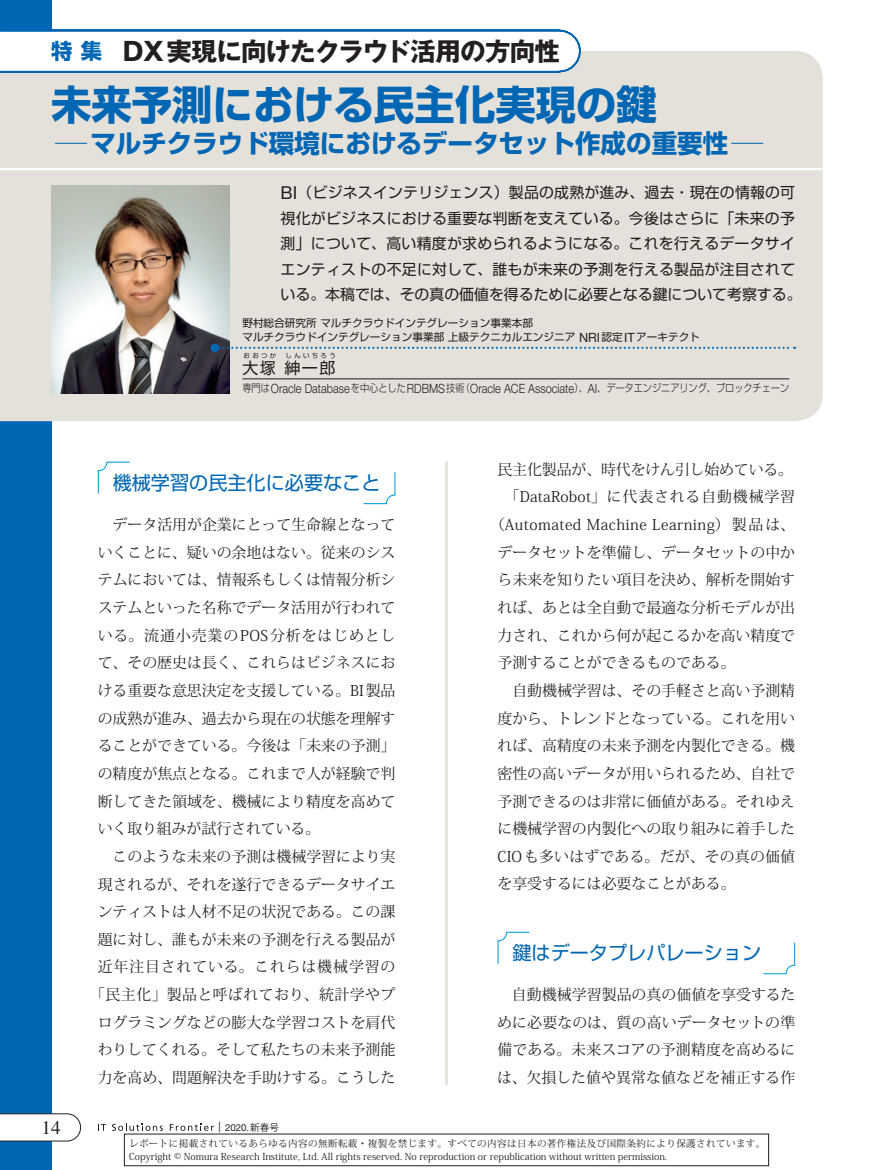
<style>
.page{position:relative;width:893px;height:1170px;background:#fff}
.page>*{position:absolute;margin:0;border:0;box-sizing:border-box;transform-origin:0 0}
.t1{font:700 40.35px "Shin Go Pro";color:#0166b3}
.t2{font:700 25.5px "Shin Go Pro";color:#0166b3;scale:1.25 1}
.t3{font:700 25.5px "Gothic MB101 Pro";letter-spacing:-.03em;color:#231f20}
.t4{font:19.2px "Shin Go Pro";color:#0166b3}
.t5{font:19.2px "Times LT Std";color:#231f20}
.t6{font:15.9px "Shin Go Pro";letter-spacing:.1em;color:#231f20}
.t7{font:14.85px/27.6px "Koz Min Pro";color:#231f20;text-align:justify}
.t8{font:14.85px/25.5px "Shin Go Pro";letter-spacing:.02em;color:#231f20}
.t9{font:14.85px "Koz Min Pro";letter-spacing:.035em;color:#231f20}
.t10{font:14.85px "Koz Min Pro";letter-spacing:.06em;color:#231f20}
.t11{font:300 12.75px "Helvetica Neue LT Std";color:#231f20;scale:.86 1}
.t12{font:10.65px/13.8px "Shin Go Pro";color:#231f20}
.t13{font:9.6px/12.8px "Koz Min Pro";color:#231f20}
.t14{font:9.6px "Helvetica Neue LT Std";color:#231f20}
.t15{font:6.45px "Shin Go Pro";letter-spacing:.375em;color:#231f20}
.s1{font-family:"Shin Go Pro";font-size:21.3px;color:#0166b3}
.s2{font-family:"Helvetica Neue LT Std";font-size:17.85px}
.s3{font-family:"Helvetica Neue LT Std";font-size:12.75px}
.s4{font-family:"Shin Go Pro";font-size:10.65px}
.s5{font-size:10.65px}
.s6{font-family:"Koz Go Pro"}
</style>
<div class="page">
<div style="left:0;top:0;width:51px;height:1169px;background:#0166b3"></div>
<hr style="left:445px;top:461px;width:3px;height:623px;background:#e3e1d9">
<div style="left:0;top:51px;width:823px;height:370px;background:#e3e1d9"></div>
<hr style="left:0;top:168px;width:823px;height:2px;background:#fff">
<svg style="left:0;top:1113px;width:81px;height:28px"></svg>
<svg style="left:98px;top:1124px;width:8px;height:6px"></svg>
<svg style="left:112px;top:1123px;width:51px;height:7px"></svg>
<svg style="left:170px;top:1123px;width:44px;height:7px"></svg>
<img style="left:51px;top:185px;width:179px;height:208px">
<hr style="left:242px;top:378px;width:547px;height:1px;background:#231f20">
<svg style="left:219px;top:347px;width:576px;height:2px"></svg>
<div style="left:210px;top:343px;width:9px;height:9px;background:#0166b3;border-radius:50%"></div>
<svg style="left:363px;top:472px;width:33px;height:32px"></svg>
<svg style="left:97px;top:461px;width:33px;height:33px"></svg>
<svg style="left:763px;top:942px;width:33px;height:32px"></svg>
<svg style="left:497px;top:931px;width:33px;height:33px"></svg>
<svg style="left:0;top:30px;width:560px;height:42px"></svg>
<h2 class="t3" style="left:51px;top:30px;width:511px"><span class="s1">特集</span> DX実現に向けたクラウド活用の方向性</h2>
<h1 class="t1" style="left:51px;top:72px;width:607px">未来予測における民主化実現の鍵</h1>
<h2 class="t2" style="left:55px;top:123px;width:568px">─マルチクラウド環境におけるデータセット作成の重要性─</h2>
<p class="t8" style="left:281px;top:178px;width:522px"><span class="s2">BI</span>（ビジネスインテリジェンス）製品の成熟が進み、過去・現在の情報の可視化がビジネスにおける重要な判断を支えている。今後はさらに「未来の予測」について、高い精度が求められるようになる。これを行えるデータサイエンティストの不足に対して、誰もが未来の予測を行える製品が注目されている。本稿では、その真の価値を得るために必要となる鍵について考察する。</p>
<p class="t12" style="left:242px;top:315px;width:459px">野村総合研究所マルチクラウドインテグレーション事業本部<br>マルチクラウドインテグレーション事業部上級テクニカルエンジニア <span class="s3">NRI</span>認定<span class="s3">IT</span>アーキテクト</p>
<p class="t6" style="left:242px;top:354px;width:95px">大塚紳一郎</p>
<p class="t15" style="left:244px;top:350px;width:34px">おおつか</p>
<p class="t15" style="left:286px;top:350px;width:52px">しんいちろう</p>
<p class="t11" style="left:242px;top:380px;width:637px"><span class="s4">専門は</span>Oracle Database<span class="s4">を中心とした</span>RDBMS<span class="s4">技術（</span>Oracle ACE Associate<span class="s4">）、</span>AI<span class="s4">、データエンジニアリング、ブロックチェーン</span></p>
<p class="t4" style="left:113px;top:467px;width:269px">機械学習の民主化に必要なこと</p>
<p class="t7" style="left:98px;top:510px;width:299px;text-indent:15px">データ活用が企業にとって生命線となっていくことに、疑いの余地はない。従来のシステムにおいては、情報系もしくは情報分析システムといった名称でデータ活用が行われている。流通小売業のPOS分析をはじめとして、その歴史は長く、これらはビジネスにおける重要な意思決定を支援している。BI製品の成熟が進み、過去から現在の状態を理解することができている。今後は「未来の予測」の精度が焦点となる。これまで人が経験で判断してきた領域を、機械により精度を高めていく取り組みが試行されている。</p>
<p class="t7" style="left:90px;top:842px;width:307px;text-align:right">このような未来の予測は機械学習により実<br>現されるが、それを遂行できるデータサイエンティストは人材不足の状況である。この課題に対し、誰もが未来の予測を行える製品が近年注目されている。これらは機械学習の「民主化」製品と呼ばれており、統計学やプログラミングなどの膨大な学習コストを肩代わりしてくれる。そして私たちの未来予測能力を高め、問題解決を手助けする。こうした</p>
<p class="t5" style="left:41px;top:1116px;width:21px">14</p>
<p class="t14" style="left:218px;top:1121px;width:62px"><span class="s5">|</span> 2020.<span class="s6">新春号</span></p>
<p class="t7" style="left:497px;top:455px;width:297px">民主化製品が、時代をけん引し始めている。</p>
<p class="t10" style="left:505px;top:486px;width:292px">「DataRobot」に代表される自動機械学習</p>
<p class="t9" style="left:490px;top:514px;width:307px">（Automated Machine Learning）製品は、</p>
<p class="t7" style="left:497px;top:538px;width:299px">データセットを準備し、データセットの中か</p>
<p class="t7" style="left:497px;top:565px;width:299px">ら未来を知りたい項目を決め、解析を開始す</p>
<p class="t7" style="left:497px;top:593px;width:299px">れば、あとは全自動で最適な分析モデルが出</p>
<p class="t7" style="left:497px;top:620px;width:299px">力され、これから何が起こるかを高い精度で</p>
<p class="t7" style="left:497px;top:648px;width:240px">予測することができるものである。</p>
<p class="t7" style="left:512px;top:676px;width:284px">自動機械学習は、その手軽さと高い予測精</p>
<p class="t7" style="left:497px;top:703px;width:299px">度から、トレンドとなっている。これを用い</p>
<p class="t7" style="left:497px;top:731px;width:299px">れば、高精度の未来予測を内製化できる。機</p>
<p class="t7" style="left:497px;top:759px;width:299px">密性の高いデータが用いられるため、自社で</p>
<p class="t7" style="left:497px;top:786px;width:299px">予測できるのは非常に価値がある。それゆえ</p>
<p class="t7" style="left:497px;top:814px;width:299px">に機械学習の内製化への取り組みに着手した</p>
<p class="t7" style="left:497px;top:842px;width:299px">CIOも多いはずである。だが、その真の価値</p>
<p class="t7" style="left:497px;top:869px;width:240px">を享受するには必要なことがある。</p>
<p class="t4" style="left:512px;top:937px;width:250px">鍵はデータプレパレーション</p>
<p class="t7" style="left:497px;top:980px;width:300px;text-indent:15px">自動機械学習製品の真の価値を享受するために必要なのは、質の高いデータセットの準備である。未来スコアの予測精度を高めるには、欠損した値や異常な値などを補正する作</p>
<p class="t13" style="left:129px;top:1136px;width:638px">レポートに掲載されているあらゆる内容の無断転載・複製を禁じます。すべての内容は日本の著作権法及び国際条約により保護されています。<br>Copyright © Nomura Research Institute, Ltd. All rights reserved. No reproduction or republication without written permission.</p>
</div>
